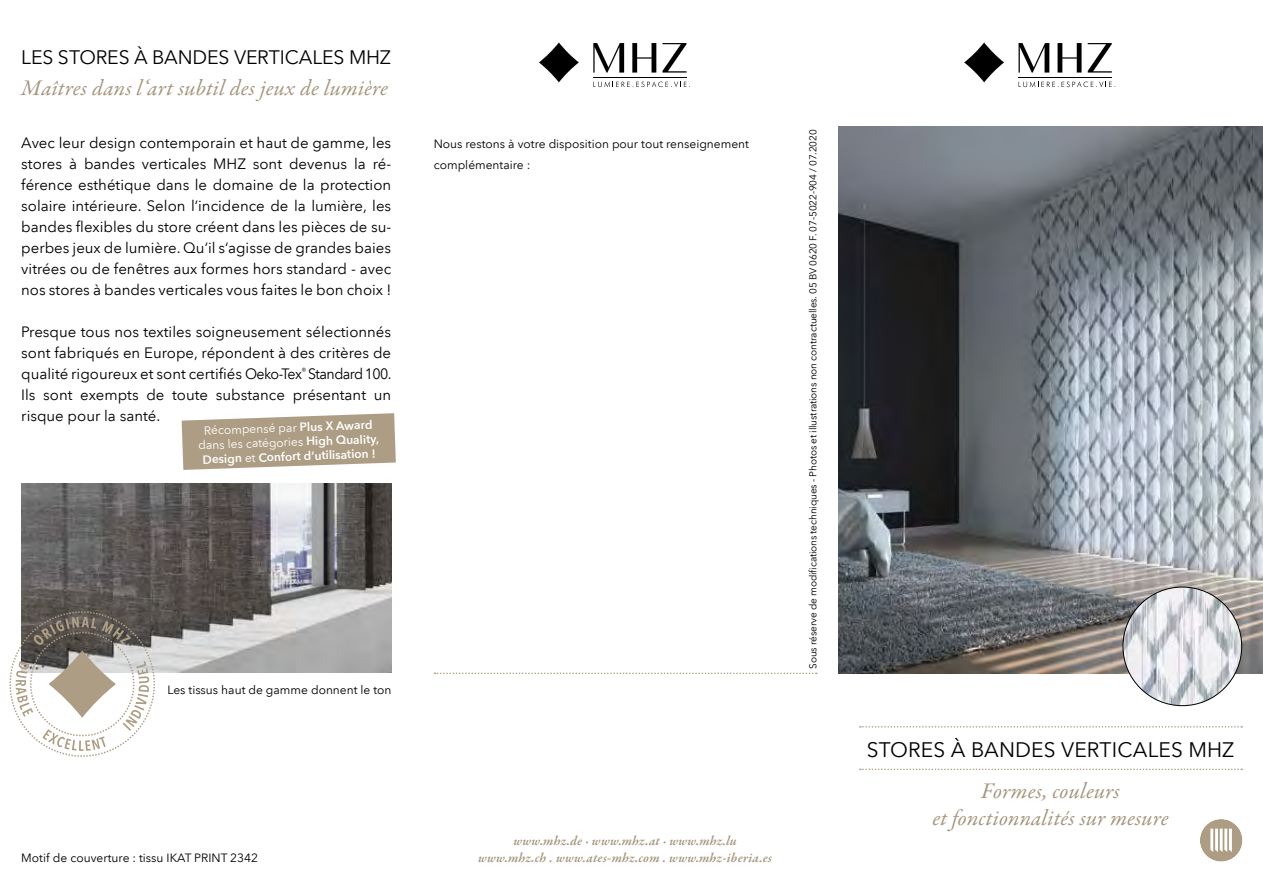
<style>
.page{position:relative;width:1263px;height:893px;background:#fff}
.page>*{position:absolute;margin:0;border:0;box-sizing:border-box;transform-origin:0 0}
.t1{font:italic 22.5px/27px "Garamond Premr Pro";letter-spacing:.01em;color:#a5967e;text-align:center}
.t2{font:21px "Avenir Next LT Com";letter-spacing:.005em;color:#000}
.t3{font:19.5px "Avenir Next LT Com";letter-spacing:-.005em;color:#000}
.t4{font:15px/21px "Avenir Next LT Com";color:#000;text-align:justify}
.t5{font:italic 600 13.5px/16.2px "Garamond Premr Pro";letter-spacing:.02em;color:#a5967e;text-align:center}
.t6{font:12px/21px "Avenir Next LT Com";color:#000}
.t7{font:600 12px/14.4px "Avenir Next LT Com";color:#fff;text-align:center}
.t8{font:10.05px "Avenir Next LT Com";letter-spacing:-.015em;color:#000}
.s1{font-weight:400}
</style>
<div class="page">
<hr style="left:1018px;top:77px;width:94px;height:1px;background:#000">
<svg style="left:1018px;top:43px;width:31px;height:30px"></svg>
<svg style="left:1057px;top:43px;width:24px;height:30px"></svg>
<svg style="left:1088px;top:43px;width:24px;height:30px"></svg>
<svg style="left:964px;top:43px;width:40px;height:39px"></svg>
<svg style="left:1018px;top:81px;width:97px;height:6px"></svg>
<hr style="left:593px;top:77px;width:93px;height:1px;background:#000">
<svg style="left:593px;top:43px;width:31px;height:30px"></svg>
<svg style="left:632px;top:43px;width:24px;height:30px"></svg>
<svg style="left:662px;top:43px;width:24px;height:30px"></svg>
<svg style="left:539px;top:43px;width:40px;height:39px"></svg>
<svg style="left:593px;top:81px;width:97px;height:6px"></svg>
<img style="left:838px;top:127px;width:425px;height:546px">
<div style="left:1200px;top:819px;width:42px;height:43px;background:#ad9d84;border-radius:50%"></div>
<svg style="left:1210px;top:829px;width:22px;height:23px"></svg>
<img style="left:1123px;top:587px;width:119px;height:119px;border-radius:59px">
<img style="left:21px;top:484px;width:370px;height:189px">
<svg style="left:10px;top:611px;width:145px;height:146px"></svg>
<svg style="left:434px;top:673px;width:383px;height:1px"></svg>
<svg style="left:860px;top:726px;width:382px;height:2px"></svg>
<svg style="left:860px;top:769px;width:382px;height:1px"></svg>
<svg style="left:182px;top:413px;width:214px;height:57px;background:#b8aa95"></svg>
<h3 class="t3" style="left:21px;top:45px;width:371px">LES STORES À BANDES VERTICALES MHZ</h3>
<h1 class="t1" style="left:21px;top:75px;width:368px">Maîtres dans l‘art subtil des jeux de lumière</h1>
<p class="t4" style="left:21px;top:132px;width:371px">Avec leur design contemporain et haut de gamme, les stores à bandes verticales MHZ sont devenus la ré&shy;férence esthétique dans le domaine de la protection solaire intérieure. Selon l‘incidence de la lumière, les bandes flexibles du store créent dans les pièces de su&shy;perbes jeux de lumière. Qu‘il s‘agisse de grandes baies vitrées ou de fenêtres aux formes hors standard - avec nos stores à bandes verticales vous faites le bon choix !</p>
<p class="t4" style="left:21px;top:321px;width:372px">Presque tous nos textiles soigneusement sélectionnés sont fabriqués en Europe, répondent à des critères de qualité rigoureux et sont certifiés Oeko-Tex<sup>®</sup> Standard 100.<br>Ils sont exempts de toute substance présentant un risque pour la santé.</p>
<p class="t7" style="left:198px;top:423px;width:182px;rotate:-2deg"><span class="s1">Récompensé par</span> Plus X Award <span class="s1">dans les catégories</span> High Quality,<br>Design <span class="s1">et</span> Confort d‘utilisation !</p>
<p class="t6" style="left:434px;top:133px;width:317px">Nous restons à votre disposition pour tout renseignement complémentaire :</p>
<p class="t6" style="left:167px;top:679px;width:226px">Les tissus haut de gamme donnent le ton</p>
<p class="t8" style="left:807px;top:669px;width:541px;rotate:-90deg">Sous réserve de modifications techniques - Photos et illustrations non contractuelles. 05 BV 0620 F. 07-5022-904 / 07.2020</p>
<p class="t6" style="left:21px;top:847px;width:238px">Motif de couverture : tissu IKAT PRINT 2342</p>
<p class="t5" style="left:478px;top:834px;width:295px">www.mhz.de · www.mhz.at · www.mhz.lu www.mhz.ch . www.ates-mhz.com . www.mhz-iberia.es</p>
<h2 class="t2" style="left:867px;top:737px;width:369px">STORES À BANDES VERTICALES MHZ</h2>
<h1 class="t1" style="left:932px;top:779px;width:237px">Formes, couleurs<br>et fonctionnalités sur mesure</h1>
</div>
